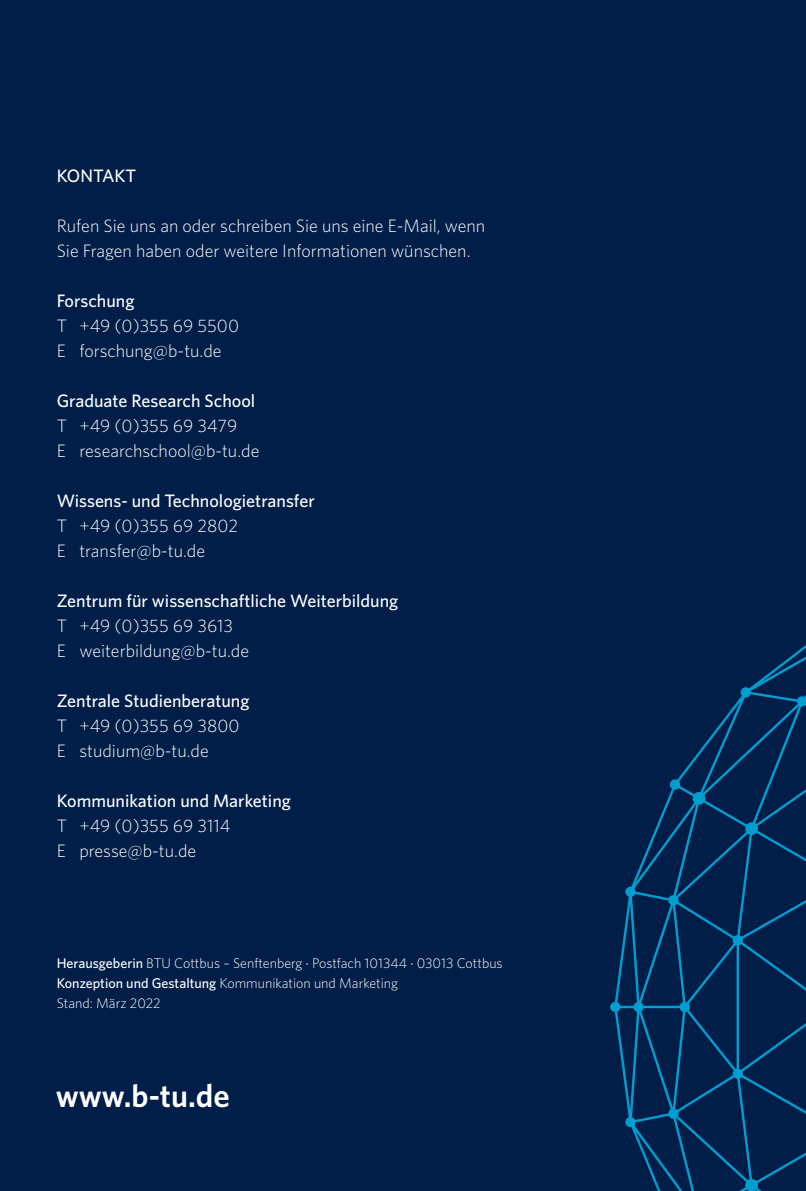
<style>
.page{position:relative;width:806px;height:1191px;background:#fff}
.page>*{position:absolute;margin:0;border:0;box-sizing:border-box;transform-origin:0 0}
.t1{font:600 31.8px "Whitney";color:#fff}
.t2{font:300 18px/25px "Whitney";color:#fff}
.t3{font:500 18px "Whitney";color:#fff}
.t4{font:300 14px/20px "Whitney";color:#fff}
.s1{font-weight:500}
.s2{font-weight:400}
.s3{font-size:32.4px}
</style>
<div class="page">
<div style="left:0;top:0;width:805px;height:1191px;background:#001e48"></div>
<svg style="left:610px;top:645px;width:195px;height:546px"></svg>
<p class="t3" style="left:57px;top:164px;width:81px">KONTAKT</p>
<p class="t2" style="left:57px;top:212px;width:429px">Rufen Sie uns an oder schreiben Sie uns eine E-Mail, wenn<br>Sie Fragen haben oder weitere Informationen wünschen.</p>
<p class="t3" style="left:57px;top:289px;width:79px">Forschung</p>
<p class="t2" style="left:57px;top:312px;width:184px">T +49 (0)355 69 5500<br>E forschung@b-tu.de</p>
<p class="t3" style="left:57px;top:389px;width:200px">Graduate Research School</p>
<p class="t2" style="left:57px;top:412px;width:204px">T +49 (0)355 69 3479<br>E researchschool@b-tu.de</p>
<p class="t3" style="left:57px;top:489px;width:259px">Wissens- und Technologietransfer</p>
<p class="t2" style="left:57px;top:512px;width:183px">T +49 (0)355 69 2802<br>E transfer@b-tu.de</p>
<p class="t3" style="left:57px;top:589px;width:343px">Zentrum für wissenschaftliche Weiterbildung</p>
<p class="t2" style="left:57px;top:612px;width:194px">T +49 (0)355 69 3613<br>E weiterbildung@b-tu.de</p>
<p class="t3" style="left:57px;top:689px;width:194px">Zentrale Studienberatung</p>
<p class="t2" style="left:57px;top:712px;width:184px">T +49 (0)355 69 3800<br>E studium@b-tu.de</p>
<p class="t3" style="left:57px;top:789px;width:235px">Kommunikation und Marketing</p>
<p class="t2" style="left:57px;top:812px;width:175px">T +49 (0)355 69 3114<br>E presse@b-tu.de</p>
<p class="t4" style="left:57px;top:952px;width:447px"><span class="s1">Herausgeberin</span> BTU Cottbus – Senftenberg <span class="s2">·</span> Postfach 101344 <span class="s2">·</span> 03013 Cottbus<br><span class="s1">Konzeption und Gestaltung</span> Kommunikation und Marketing<br>Stand: März 2022</p>
<h1 class="t1" style="left:56px;top:1074px;width:175px">www.b-tu.<span class="s3">de</span></h1>
</div>
